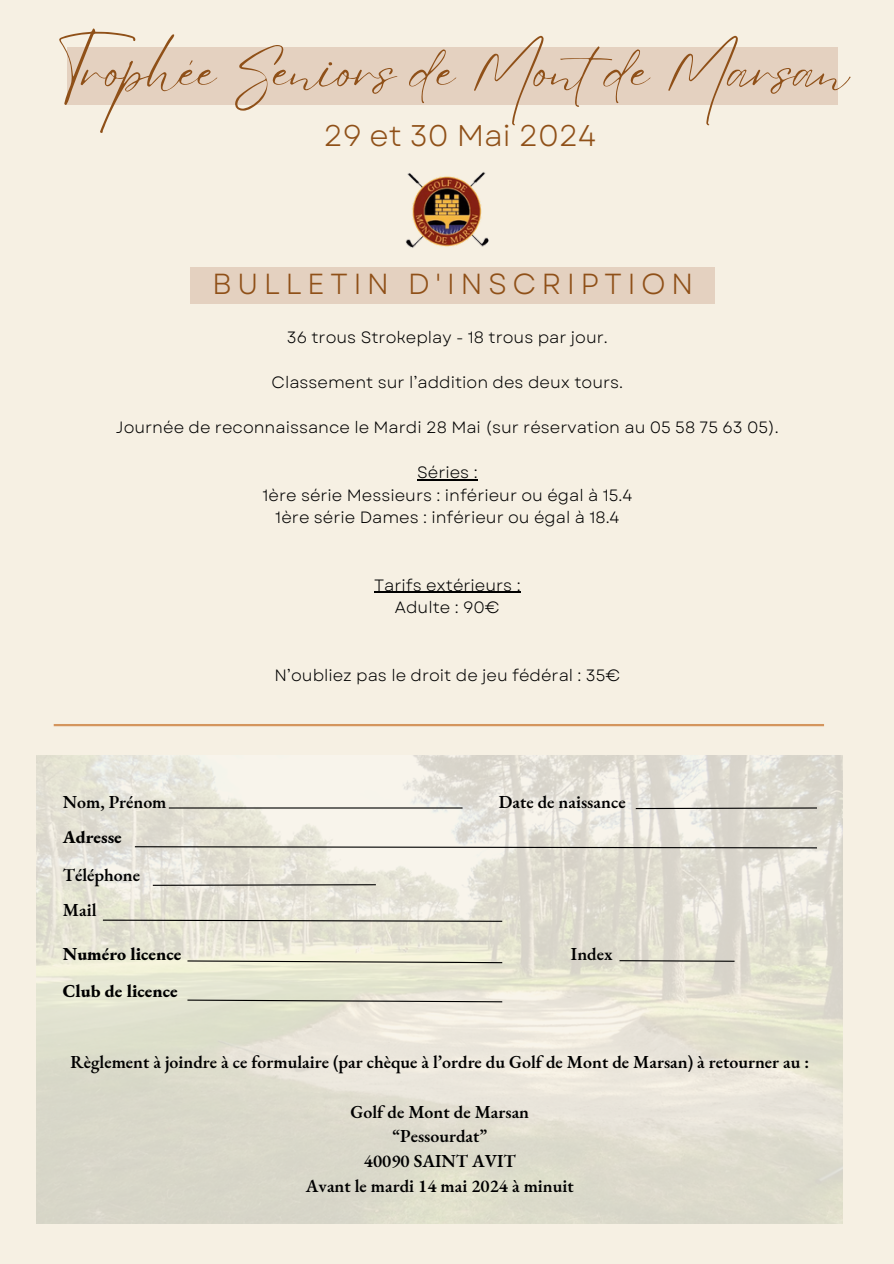
<style>
.page{position:relative;width:894px;height:1264px;background:#fff}
.page>*{position:absolute;margin:0;border:0;box-sizing:border-box;transform-origin:0 0}
.t1{font:53.85px "Eyesome Script";color:#8f5018}
.t2{font:29.85px "Garet";color:#8f5018}
.t3{font:28.95px "Garet";letter-spacing:.185em;color:#8f5018}
.t4{font:600 17.85px/24.8px "EB Garamond";color:#000;text-align:center}
.t5{font:800 17.85px "EB Garamond";color:#000}
.t6{font:16.35px "Garet";color:#000}
</style>
<div class="page">
<div style="left:0;top:0;width:893px;height:1263px;background:#f6f0e3"></div>
<div style="left:68px;top:47px;width:769px;height:58px;background:#e4d1c0"></div>
<hr style="left:54px;top:724px;width:769px;height:2px;background:#d4955d">
<img style="left:37px;top:755px;width:805px;height:468px">
<img style="left:405px;top:172px;width:84px;height:76px">
<div style="left:190px;top:267px;width:525px;height:37px;background:#e4d1c0"></div>
<hr style="left:169px;top:807px;width:293px;height:1px;background:#000">
<svg style="left:134px;top:845px;width:683px;height:4px"></svg>
<svg style="left:152px;top:883px;width:225px;height:3px"></svg>
<svg style="left:102px;top:919px;width:401px;height:3px"></svg>
<svg style="left:634px;top:806px;width:183px;height:3px"></svg>
<hr style="left:417px;top:479px;width:60px;height:1px;background:#000">
<hr style="left:374px;top:591px;width:146px;height:2px;background:#000">
<svg style="left:186px;top:959px;width:317px;height:4px"></svg>
<svg style="left:186px;top:998px;width:317px;height:4px"></svg>
<svg style="left:618px;top:959px;width:117px;height:3px"></svg>
<h4 class="t1" style="left:57px;top:36px;width:793px">Trophée Seniors de Montde Marsan</h4>
<h4 class="t2" style="left:323px;top:114px;width:274px">29 et 30 Mai 2024</h4>
<h4 class="t3" style="left:212px;top:263px;width:482px">BULLETIN D'INSCRIPTION</h4>
<p class="t6" style="left:287px;top:325px;width:322px">36 trous Strokeplay - 18 trous par jour.</p>
<h2 class="t6" style="left:271px;top:370px;width:353px">Classement sur l’addition des deux tours.</h2>
<p class="t6" style="left:116px;top:415px;width:664px">Journée de reconnaissance le Mardi 28 Mai (sur réservation au 05 58 75 63 05).</p>
<p class="t6" style="left:417px;top:460px;width:62px">Séries :</p>
<p class="t6" style="left:262px;top:483px;width:371px">1ère série Messieurs : inférieur ou égal à 15.4</p>
<p class="t6" style="left:275px;top:505px;width:345px">1ère série Dames : inférieur ou égal à 18.4</p>
<p class="t6" style="left:374px;top:573px;width:148px">Tarifs extérieurs :</p>
<p class="t6" style="left:395px;top:595px;width:106px">Adulte : 90€</p>
<p class="t6" style="left:274px;top:663px;width:347px">N’oubliez pas le droit de jeu fédéral : 35€</p>
<h4 class="t4" style="left:63px;top:789px;width:105px">Nom, Prénom</h4>
<h4 class="t4" style="left:498px;top:789px;width:128px">Date de naissance</h4>
<h4 class="t5" style="left:63px;top:825px;width:60px">Adresse</h4>
<h4 class="t4" style="left:63px;top:862px;width:79px">Téléphone</h4>
<h4 class="t4" style="left:63px;top:897px;width:35px">Mail</h4>
<h3 class="t5" style="left:63px;top:942px;width:120px">Numéro licence</h3>
<p class="t5" style="left:63px;top:979px;width:116px">Club de licence</p>
<h4 class="t4" style="left:571px;top:941px;width:43px">Index</h4>
<p class="t4" style="left:70px;top:1049px;width:740px">Règlement à joindre à ce formulaire (par chèque à l’ordre du Golf de Mont de Marsan) à retourner au :</p>
<p class="t4" style="left:306px;top:1098px;width:269px">Golf de Mont de Marsan “Pessourdat”<br>40090 SAINT AVIT<br>Avant le mardi 14 mai 2024 à minuit</p>
</div>
